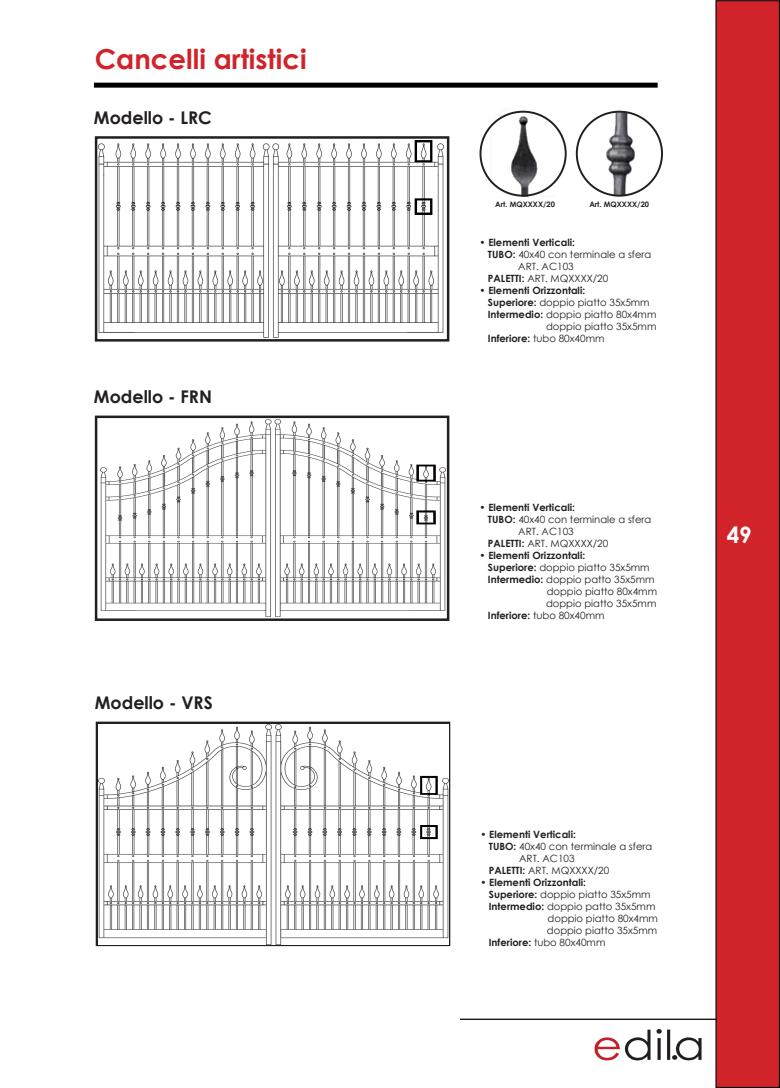
<style>
.page{position:relative;width:780px;height:1088px;background:#fff}
.page>*{position:absolute;margin:0;border:0;box-sizing:border-box;transform-origin:0 0}
.t1{font:700 27.5px "Century Gothic";color:#d1232a}
.t2{font:700 22.5px "Century Gothic";color:#fff}
.t3{font:700 17.5px "Century Gothic";color:#231f20}
.t4{font:10px "Century Gothic";color:#231f20}
.t5{font:700 10px "Century Gothic";color:#231f20}
.t6{font:700 7.5px "Century Gothic";color:#231f20}
.s1{font-weight:400;font-style:italic}
.s2{font-weight:700}
</style>
<div class="page">
<div style="left:715px;top:0;width:65px;height:1088px;background:#d1232a;border:1px solid #000"></div>
<hr style="left:460px;top:1018px;width:256px;height:2px;background:#000">
<img style="left:594px;top:1029px;width:108px;height:32px">
<img style="left:98px;top:141px;width:345px;height:196px">
<div style="left:95px;top:136px;width:354px;height:206px;border:2px solid #231f20"></div>
<img style="left:491px;top:110px;width:64px;height:87px">
<div style="left:94px;top:83px;width:563px;height:5px;background:#000"></div>
<div style="left:95px;top:416px;width:354px;height:205px;border:2px solid #231f20"></div>
<img style="left:600px;top:112px;width:42px;height:83px">
<div style="left:479px;top:111px;width:87px;height:86px;border:2px solid #231f20;border-radius:50%"></div>
<div style="left:575px;top:111px;width:88px;height:86px;border:2px solid #231f20;border-radius:50%"></div>
<div style="left:96px;top:721px;width:354px;height:225px;border:2px solid #231f20"></div>
<img style="left:101px;top:420px;width:345px;height:196px">
<img style="left:99px;top:725px;width:349px;height:219px">
<p class="t1" style="left:95px;top:38px;width:213px">Cancelli artistici</p>
<p class="t3" style="left:94px;top:104px;width:119px">Modello - LRC</p>
<p class="t3" style="left:94px;top:383px;width:119px">Modello - FRN</p>
<p class="t3" style="left:95px;top:689px;width:119px">Modello - VRS</p>
<p class="t6" style="left:495px;top:198px;width:61px">Art. MQXXXX/20</p>
<p class="t6" style="left:589px;top:198px;width:61px">Art. MQXXXX/20</p>
<p class="t5" style="left:479px;top:235px;width:97px"><span class="s1">•</span> Elementi Verticali:</p>
<p class="t4" style="left:488px;top:248px;width:165px"><span class="s2">TUBO:</span> 40x40 con terminale a sfera</p>
<p class="t4" style="left:518px;top:260px;width:57px">ART. AC103</p>
<p class="t4" style="left:488px;top:272px;width:122px"><span class="s2">PALETTI:</span> ART. MQXXXX/20</p>
<p class="t5" style="left:479px;top:283px;width:107px"><span class="s1">•</span> Elementi Orizzontali:</p>
<p class="t4" style="left:488px;top:296px;width:163px"><span class="s2">Superiore:</span> doppio piatto 35x5mm</p>
<p class="t4" style="left:488px;top:308px;width:170px"><span class="s2">Intermedio:</span> doppio piatto 80x4mm</p>
<p class="t4" style="left:546px;top:320px;width:112px">doppio piatto 35x5mm</p>
<p class="t4" style="left:488px;top:332px;width:118px"><span class="s2">Inferiore:</span> tubo 80x40mm</p>
<p class="t5" style="left:479px;top:500px;width:97px"><span class="s1">•</span> Elementi Verticali:</p>
<p class="t4" style="left:488px;top:513px;width:165px"><span class="s2">TUBO:</span> 40x40 con terminale a sfera</p>
<p class="t4" style="left:518px;top:525px;width:57px">ART. AC103</p>
<p class="t4" style="left:488px;top:537px;width:122px"><span class="s2">PALETTI:</span> ART. MQXXXX/20</p>
<p class="t5" style="left:479px;top:548px;width:107px"><span class="s1">•</span> Elementi Orizzontali:</p>
<p class="t4" style="left:488px;top:561px;width:163px"><span class="s2">Superiore:</span> doppio piatto 35x5mm</p>
<p class="t4" style="left:488px;top:573px;width:168px"><span class="s2">Intermedio:</span> doppio patto 35x5mm</p>
<p class="t4" style="left:546px;top:585px;width:112px">doppio piatto 80x4mm</p>
<p class="t4" style="left:546px;top:597px;width:112px">doppio piatto 35x5mm</p>
<p class="t4" style="left:488px;top:609px;width:118px"><span class="s2">Inferiore:</span> tubo 80x40mm</p>
<h2 class="t2" style="left:726px;top:518px;width:27px">49</h2>
<p class="t5" style="left:480px;top:826px;width:97px"><span class="s1">•</span> Elementi Verticali:</p>
<p class="t4" style="left:489px;top:839px;width:165px"><span class="s2">TUBO:</span> 40x40 con terminale a sfera</p>
<p class="t4" style="left:519px;top:851px;width:57px">ART. AC103</p>
<p class="t4" style="left:489px;top:863px;width:122px"><span class="s2">PALETTI:</span> ART. MQXXXX/20</p>
<p class="t5" style="left:480px;top:874px;width:107px"><span class="s1">•</span> Elementi Orizzontali:</p>
<p class="t4" style="left:489px;top:887px;width:163px"><span class="s2">Superiore:</span> doppio piatto 35x5mm</p>
<p class="t4" style="left:489px;top:899px;width:168px"><span class="s2">Intermedio:</span> doppio patto 35x5mm</p>
<p class="t4" style="left:547px;top:911px;width:112px">doppio piatto 80x4mm</p>
<p class="t4" style="left:547px;top:923px;width:112px">doppio piatto 35x5mm</p>
<p class="t4" style="left:489px;top:935px;width:118px"><span class="s2">Inferiore:</span> tubo 80x40mm</p>
</div>
